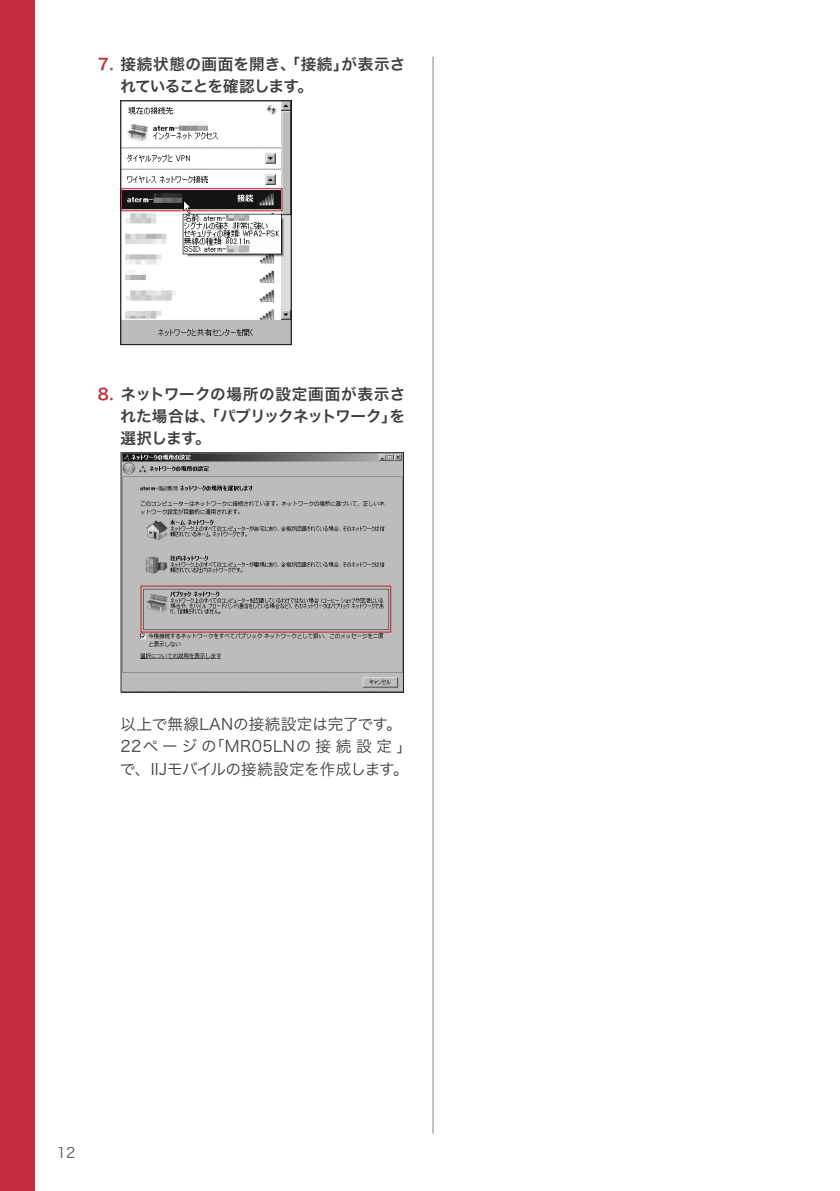
<style>
.page{position:relative;width:840px;height:1191px;background:#fff}
.page>*{position:absolute;margin:0;border:0;box-sizing:border-box;transform-origin:0 0}
.t1{font:15.6px/22px "Hira Kaku Pro W6";letter-spacing:.005em;color:#3e3e3f}
.t2{font:15.6px/22.6px "Hira Kaku Pro W3";letter-spacing:.025em;color:#3e3e3f}
.t3{font:14.2px "Hira Kaku Pro W3";color:#545557}
.s1{font-family:"Hira Kaku Pro N W6";color:#c42e3d}
</style>
<div class="page">
<div style="left:0;top:0;width:34px;height:1191px;background:#c42e3d"></div>
<img style="left:122px;top:103px;width:167px;height:240px">
<div style="left:120px;top:101px;width:171px;height:244px;border:1px solid #231f20"></div>
<div style="left:121px;top:188px;width:161px;height:23px;border:1px solid #c42e3d"></div>
<img style="left:122px;top:454px;width:279px;height:236px">
<div style="left:120px;top:452px;width:283px;height:240px;border:1px solid #231f20"></div>
<div style="left:140px;top:585px;width:251px;height:47px;border:1px solid #c42e3d"></div>
<hr style="left:432px;top:57px;width:1px;height:1076px;background:#808285">
<p class="t1" style="left:120px;top:53px;width:286px;text-indent:-23px"><span class="s1">7.</span> 接続状態の画面を開き、「接続」が表示されていることを確認します。</p>
<p class="t1" style="left:120px;top:382px;width:286px;text-align:justify;text-indent:-23px"><span class="s1">8.</span> ネットワークの場所の設定画面が表示された場合は、「パブリックネットワーク」を選択します。</p>
<p class="t2" style="left:120px;top:711px;width:293px">以上で無線LANの接続設定は完了です。<br>22ページの「MR05LNの接続設定」で、IIJモバイルの接続設定を作成します。</p>
<p class="t3" style="left:57px;top:1140px;width:20px">12</p>
</div>
